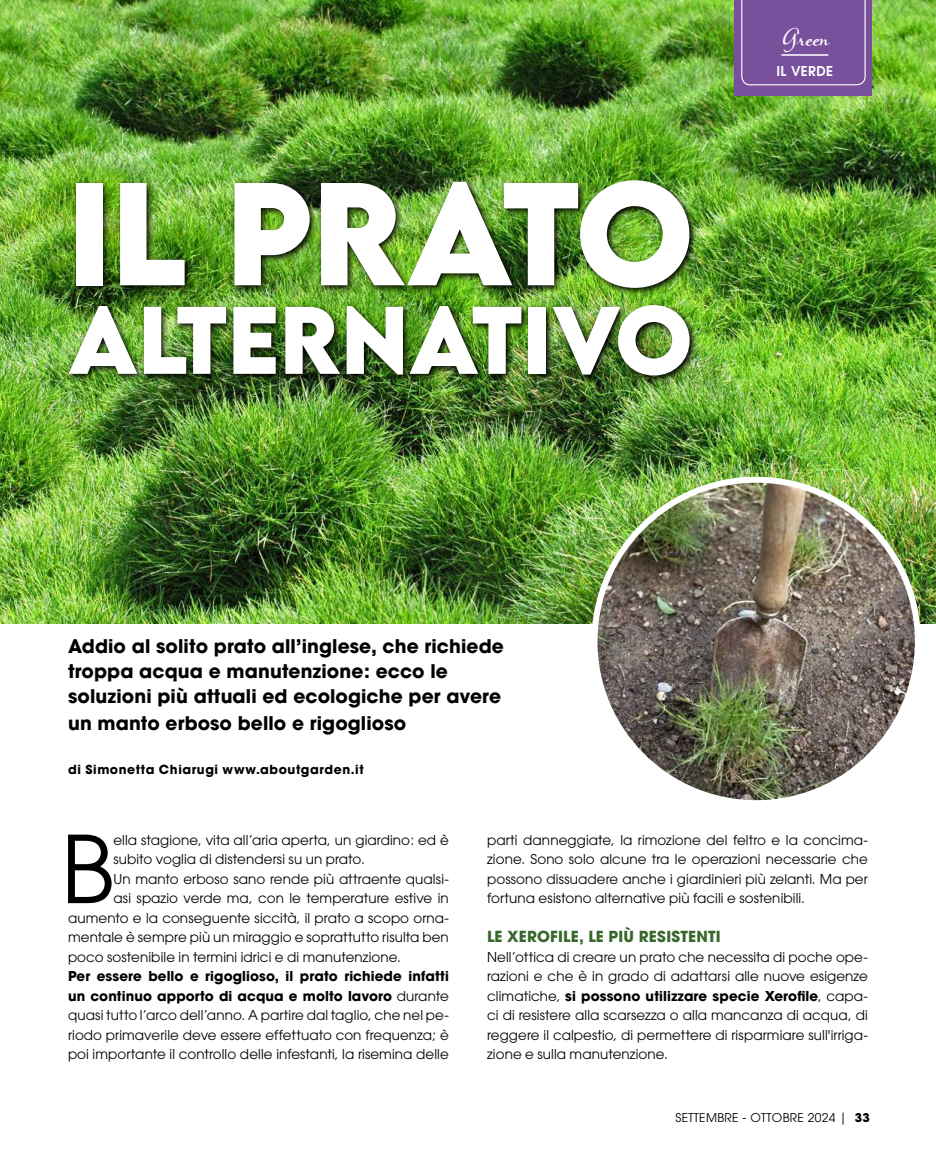
<style>
.page{position:relative;width:936px;height:1149px;background:#fff}
.page>*{position:absolute;margin:0;border:0;box-sizing:border-box;transform-origin:0 0}
.t1{font:700 129.9px "LEMONMILK";color:#fff}
.t2{font:92.55px "Avant Garde";color:#000}
.t3{font:700 85.05px "LEMONMILK";color:#fff}
.t4{font:22.5px "Boundless";letter-spacing:-.005em;color:#fff}
.t5{font:700 18.6px/24.9px "Avant Garde";letter-spacing:.005em;color:#000}
.t6{font:700 15.15px "Avant Garde";letter-spacing:.015em;color:#37672b}
.t7{font:13.5px/19.5px "Avant Garde";letter-spacing:.005em;color:#000;text-align:justify}
.t8{font:600 13.5px "Avant Garde";letter-spacing:.025em;color:#fff}
.t9{font:700 12.45px "Avant Garde";letter-spacing:.045em;color:#000}
.t10{font:12px "Avant Garde";letter-spacing:.025em;color:#000}
.s1{font-weight:700}
</style>
<div class="page">
<img style="left:0;top:0;width:935px;height:623px">
<div style="left:734px;top:0;width:138px;height:96px;background:#78509c"></div>
<svg style="left:741px;top:0;width:124px;height:85px"></svg>
<hr style="left:781px;top:54px;width:47px;height:2px;background:#fff">
<img style="left:65px;top:177px;width:633px;height:206px">
<img style="left:594px;top:479px;width:323px;height:323px;border-radius:162px">
<h1 class="t1" style="left:68px;top:145px;width:627px">IL PRATO</h1>
<h3 class="t3" style="left:68px;top:282px;width:626px">ALTERNATIVO</h3>
<h3 class="t4" style="left:760px;top:25px;width:91px">Lombardia</h3>
<p class="t8" style="left:760px;top:62px;width:91px">IL TERRITORIO</p>
<h3 class="t4" style="left:781px;top:25px;width:48px">Green</h3>
<p class="t8" style="left:776px;top:62px;width:58px">IL VERDE</p>
<h3 class="t5" style="left:68px;top:633px;width:437px">Addio al solito prato all’inglese, che richiede troppa acqua e manutenzione: ecco le soluzioni più attuali ed ecologiche per avere</h3>
<h3 class="t5" style="left:68px;top:710px;width:339px">un manto erboso bello e rigoglioso</h3>
<p class="t9" style="left:68px;top:760px;width:297px">di Simonetta Chiarugi www.aboutgarden.it</p>
<h2 class="t2" style="left:61px;top:814px;width:55px">B</h2>
<p class="t7" style="left:113px;top:829px;width:337px">ella stagione, vita all’aria aperta, un giardino: ed è</p>
<p class="t7" style="left:113px;top:849px;width:253px">subito voglia di distendersi su un prato.</p>
<p class="t7" style="left:113px;top:868px;width:337px">Un manto erboso sano rende più attraente qualsi-</p>
<p class="t7" style="left:113px;top:888px;width:337px">asi spazio verde ma, con le temperature estive in</p>
<p class="t7" style="left:68px;top:907px;width:382px">aumento e la conseguente siccità, il prato a scopo orna-</p>
<p class="t7" style="left:68px;top:927px;width:382px">mentale è sempre più un miraggio e soprattutto risulta ben</p>
<p class="t7" style="left:68px;top:946px;width:334px">poco sostenibile in termini idrici e di manutenzione.</p>
<p class="t7" style="left:68px;top:966px;width:382px"><span class="s1">Per essere bello e rigoglioso, il prato richiede infatti un continuo apporto di acqua e molto lavoro</span> durante quasi tutto l’arco dell’anno. A partire dal taglio, che nel pe&shy;riodo primaverile deve essere effettuato con frequenza; è poi importante il controllo delle infestanti, la risemina delle</p>
<p class="t7" style="left:487px;top:829px;width:382px">parti danneggiate, la rimozione del feltro e la concima&shy;zione. Sono solo alcune tra le operazioni necessarie che possono dissuadere anche i giardinieri più zelanti. Ma per fortuna esistono alternative più facili e sostenibili.</p>
<p class="t6" style="left:487px;top:926px;width:235px">LE XEROFILE, LE PIÙ RESISTENTI</p>
<p class="t7" style="left:487px;top:946px;width:382px">Nell’ottica di creare un prato che necessita di poche ope&shy;razioni e che è in grado di adattarsi alle nuove esigenze climatiche, <span class="s1">si possono utilizzare specie Xerofile</span>, capa&shy;ci di resistere alla scarsezza o alla mancanza di acqua, di reggere il calpestio, di permettere di risparmiare sull'irriga&shy;zione e sulla manutenzione.</p>
<p class="t10" style="left:675px;top:1110px;width:196px">SETTEMBRE - OTTOBRE 2024 | <span class="s1">33</span></p>
</div>
